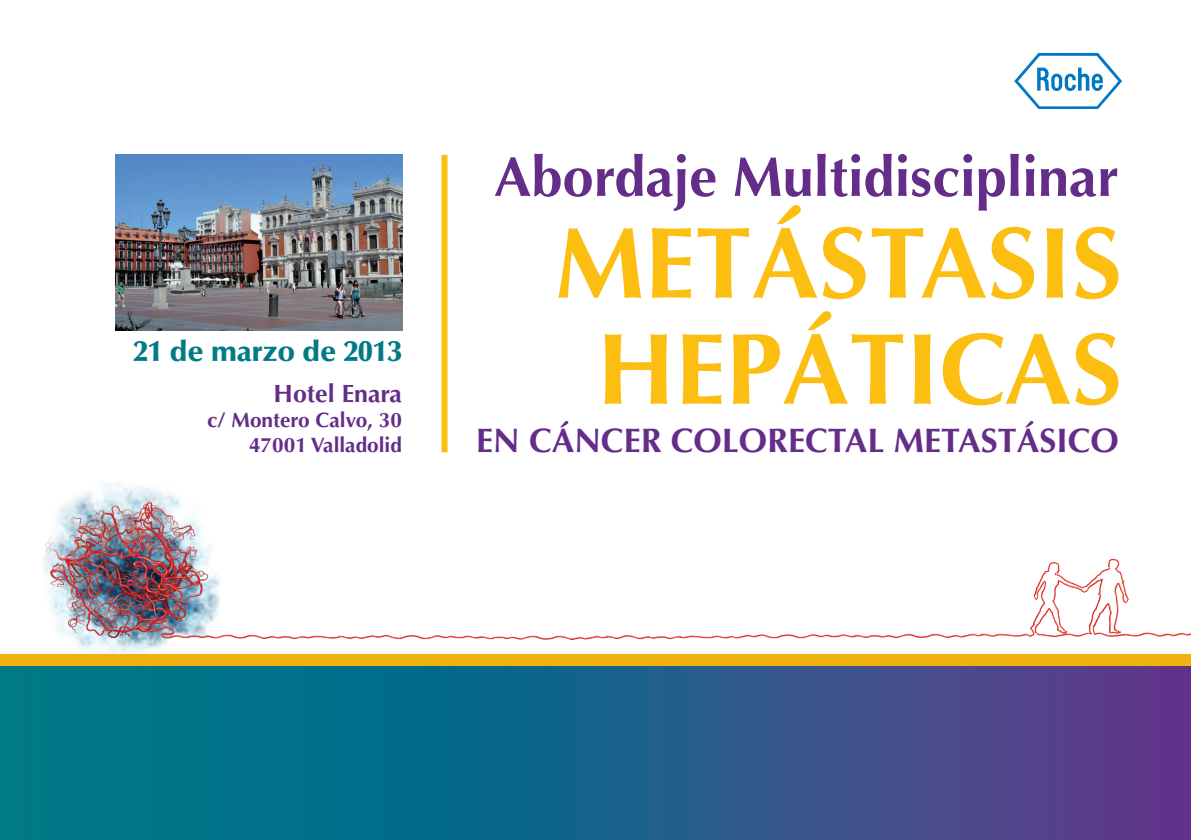
<style>
.page{position:relative;width:1191px;height:840px;background:#fff}
.page>*{position:absolute;margin:0;border:0;box-sizing:border-box;transform-origin:0 0}
.t1{font:700 101px "Optima";color:#fdbe12}
.t2{font:700 56px "Optima";color:#642d89}
.t3{font:700 34px "Optima";color:#642d89}
.t4{font:900 29.2px "Optima";color:#007b85}
.t5{font:700 25px "Optima";color:#642d89}
.t6{font:700 20.8px "Optima";color:#642d89}
</style>
<div class="page">
<img style="left:43px;top:483px;width:1148px;height:170px">
<svg style="left:1014px;top:53px;width:108px;height:56px"></svg>
<div style="left:441px;top:155px;width:6px;height:297px;background:#fdbe12"></div>
<svg style="left:0;top:665px;width:1191px;height:174px;background:#235e89"></svg>
<div style="left:0;top:653px;width:1191px;height:12px;background:#efb211"></div>
<img style="left:115px;top:155px;width:287px;height:175px">
<p class="t4" style="left:133px;top:334px;width:270px">21 de marzo de 2013</p>
<p class="t5" style="left:274px;top:379px;width:130px">Hotel Enara</p>
<p class="t6" style="left:207px;top:408px;width:196px">c/ Montero Calvo, 30</p>
<p class="t6" style="left:249px;top:433px;width:154px">47001 Valladolid</p>
<p class="t2" style="left:494px;top:144px;width:626px">Abordaje Multidisciplinar</p>
<p class="t1" style="left:555px;top:204px;width:569px">METÁSTASIS</p>
<p class="t1" style="left:596px;top:310px;width:527px">HEPÁTICAS</p>
<p class="t3" style="left:476px;top:420px;width:644px">EN CÁNCER COLORECTAL METASTÁSICO</p>
</div>
